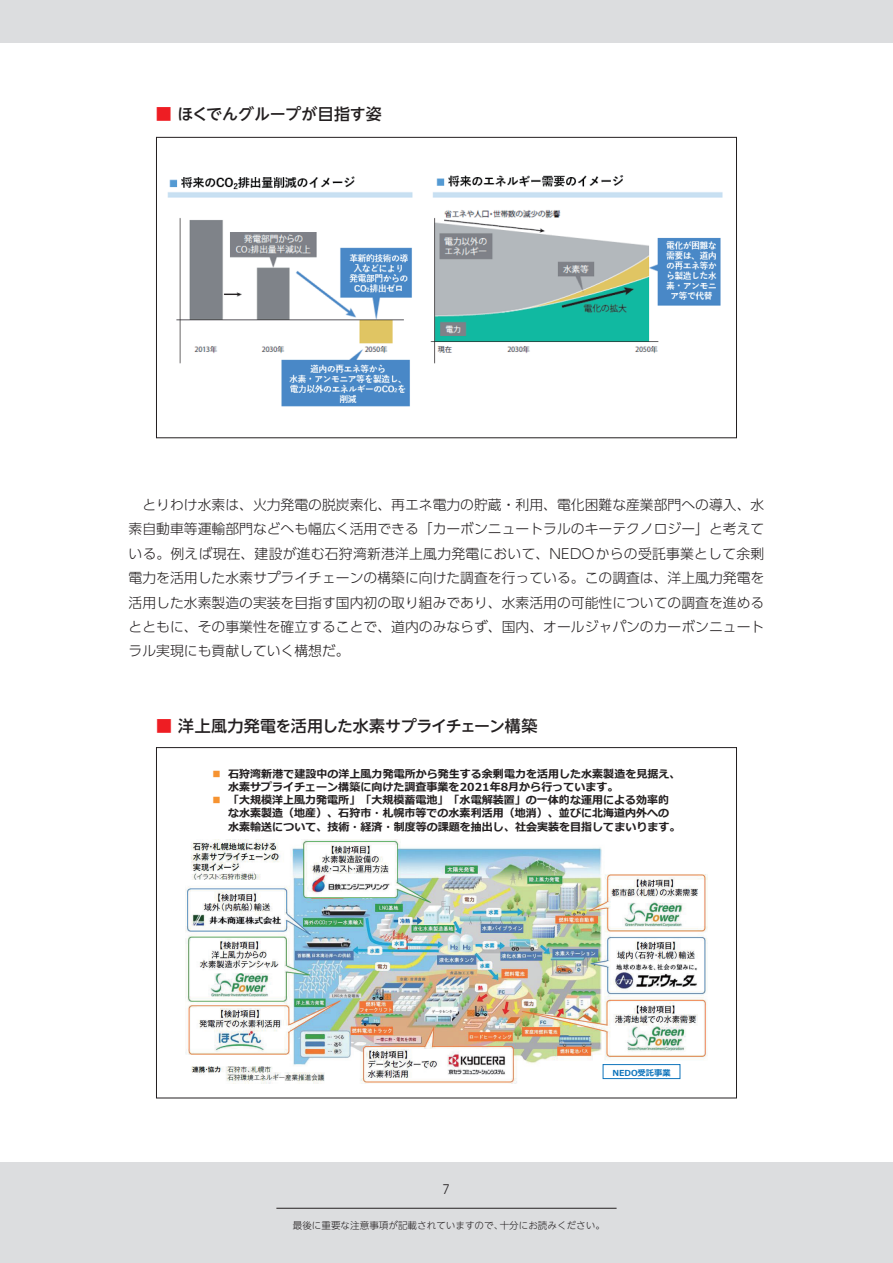
<style>
.page{position:relative;width:893px;height:1263px;background:#fff}
.page>*{position:absolute;margin:0;border:0;box-sizing:border-box;transform-origin:0 0}
.t1{font:500 15.9px "UD Shin Go NT Pro";letter-spacing:-.005em;color:#231f20}
.t2{font:300 13.8px/24.5px "UD Shin Go Pro";color:#231f20;text-align:justify}
.t3{font:300 13.8px "Avenir";color:#231f20}
.t4{font:700 11.1px "Meiryo";color:#231f20}
.t5{font:700 10.95px "Meiryo";color:#231f20}
.t6{font:300 9.6px "UD Shin Go NT Pro";color:#231f20}
.t7{font:700 8.25px "Meiryo";color:#1075bc}
.s1{color:#ee1d23}
.s2{color:#f69331}
</style>
<div class="page">
<div style="left:0;top:0;width:893px;height:43px;background:#dcdddf"></div>
<div style="left:0;top:1162px;width:893px;height:101px;background:#dcdddf"></div>
<hr style="left:276px;top:1208px;width:341px;height:1px;background:#231f20">
<img style="left:167px;top:175px;width:556px;height:231px">
<img style="left:185px;top:839px;width:523px;height:245px">
<div style="left:603px;top:1064px;width:77px;height:14px;background:#fff"></div>
<div style="left:603px;top:1064px;width:77px;height:15px;border:1px solid #1075bc"></div>
<div style="left:156px;top:137px;width:581px;height:301px;border:1px solid #231f20"></div>
<p class="t1" style="left:156px;top:101px;width:227px"><span class="s1">■</span> ほくでんグループが目指す姿</p>
<p class="t2" style="left:129px;top:492px;width:637px;text-indent:14px">とりわけ水素は、火力発電の脱炭素化、再エネ電力の貯蔵・利用、電化困難な産業部門への導入、水素自動車等運輸部門などへも幅広く活用できる「カーボンニュートラルのキーテクノロジー」と考えている。例えば現在、建設が進む石狩湾新港洋上風力発電において、NEDOからの受託事業として余剰電力を活用した水素サプライチェーンの構築に向けた調査を行っている。この調査は、洋上風力発電を活用した水素製造の実装を目指す国内初の取り組みであり、水素活用の可能性についての調査を進めるとともに、その事業性を確立することで、道内のみならず、国内、オールジャパンのカーボンニュートラル実現にも貢献していく構想だ。</p>
<p class="t1" style="left:156px;top:713px;width:382px"><span class="s1">■</span> 洋上風力発電を活用した水素サプライチェーン構築</p>
<p class="t5" style="left:213px;top:766px;width:469px"><span class="s2">◼</span> 石狩湾新港で建設中の洋上風力発電所から発生する余剰電力を活用した水素製造を見据え、</p>
<p class="t5" style="left:228px;top:779px;width:392px">水素サプライチェーン構築に向けた調査事業を2021年8月から行っています。</p>
<p class="t5" style="left:213px;top:792px;width:458px"><span class="s2">◼</span> 「大規模洋上風力発電所」「大規模蓄電池」「水電解装置」の一体的な運用による効率的</p>
<p class="t5" style="left:228px;top:806px;width:443px">な水素製造（地産）、石狩市・札幌市等での水素利活用（地消）、並びに北海道内外への</p>
<p class="t4" style="left:228px;top:819px;width:454px">水素輸送について、技術・経済・制度等の課題を抽出し、社会実装を目指してまいります。</p>
<p class="t7" style="left:612px;top:1067px;width:60px">NEDO受託事業</p>
<p class="t3" style="left:443px;top:1181px;width:9px">7</p>
<p class="t6" style="left:293px;top:1217px;width:314px">最後に重要な注意事項が記載されていますので、十分にお読みください。</p>
</div>
